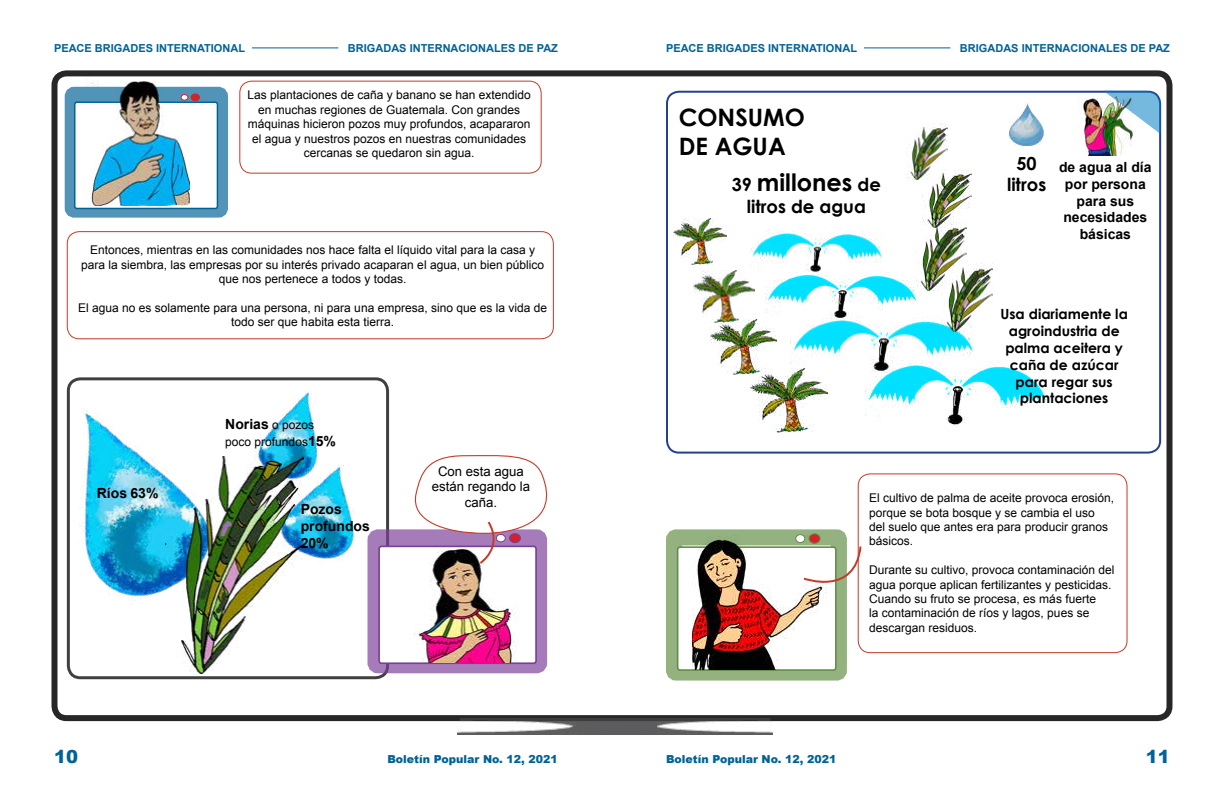
<style>
.page{position:relative;width:1224px;height:792px;background:#fff}
.page>*{position:absolute;margin:0;border:0;box-sizing:border-box;transform-origin:0 0}
.t1{font:700 24px/28.8px "Century Gothic";color:#000}
.t2{font:700 18px/21.6px "Century Gothic";color:#000;text-align:center}
.t3{font:900 18px "Arial";color:#006296}
.t4{font:700 14px/16.8px "Arial";color:#000}
.t5{font:700 14px/16.8px "Century Gothic";color:#000;text-align:center}
.t6{font:13.2px/15.8px "Arial";color:#000;text-align:center}
.t7{font:12px/14.4px "Arial";color:#000;text-align:center}
.t8{font:700 11px "Arial";color:#006296}
.t9{font:900 11px "Arial";color:#006296}
.s1{font-weight:400;font-size:12px}
.s2{font-weight:700;font-size:14px}
.s3{font-size:18px}
</style>
<div class="page">
<hr style="left:864px;top:48px;width:86px;height:1px;background:#006296">
<hr style="left:252px;top:48px;width:86px;height:1px;background:#006296">
<div style="left:52px;top:70px;width:1120px;height:651px;border:6px solid #000;border-radius:12px"></div>
<div style="left:858px;top:473px;width:270px;height:180px;border:1px solid #c63927;border-radius:12px"></div>
<div style="left:67px;top:231px;width:487px;height:108px;border:1px solid #c63927;border-radius:12px"></div>
<div style="left:65px;top:87px;width:163px;height:131px;border:15px solid #006296;border-radius:2px"></div>
<div style="left:75px;top:102px;width:142px;height:106px;background:#fff;border-radius:2px"></div>
<div style="left:74px;top:101px;width:144px;height:108px;border:2px solid #006296;border-radius:2px"></div>
<div style="left:191px;top:94px;width:8px;height:7px;background:#d2232a;border-radius:50%"></div>
<div style="left:191px;top:94px;width:9px;height:7px;border:1px solid #d2232a;border-radius:50%"></div>
<img style="left:85px;top:73px;width:104px;height:132px">
<div style="left:239px;top:81px;width:303px;height:93px;border:1px solid #c63927;border-radius:12px"></div>
<img style="left:51px;top:353px;width:115px;height:287px">
<img style="left:263px;top:392px;width:55px;height:49px">
<img style="left:303px;top:441px;width:52px;height:118px">
<img style="left:166px;top:441px;width:137px;height:233px">
<div style="left:67px;top:377px;width:322px;height:302px;border:3px solid #000;border-radius:12px"></div>
<div style="left:367px;top:529px;width:180px;height:144px;border:17px solid #7b3f98;border-radius:2px"></div>
<div style="left:379px;top:546px;width:157px;height:117px;background:#fff;border-radius:2px"></div>
<div style="left:378px;top:546px;width:159px;height:118px;border:2px solid #7b3f98;border-radius:2px"></div>
<img style="left:390px;top:543px;width:129px;height:120px">
<svg style="left:408px;top:455px;width:140px;height:110px"></svg>
<div style="left:666px;top:91px;width:495px;height:363px;border:2px solid #25408f;border-radius:12px"></div>
<img style="left:750px;top:231px;width:133px;height:40px">
<img style="left:765px;top:271px;width:153px;height:46px">
<img style="left:790px;top:317px;width:184px;height:48px">
<img style="left:865px;top:361px;width:182px;height:64px">
<img style="left:907px;top:124px;width:40px;height:55px">
<img style="left:922px;top:169px;width:50px;height:54px">
<img style="left:915px;top:223px;width:52px;height:67px">
<img style="left:941px;top:264px;width:52px;height:67px">
<img style="left:673px;top:219px;width:53px;height:46px">
<img style="left:693px;top:271px;width:61px;height:49px">
<img style="left:711px;top:320px;width:66px;height:55px">
<img style="left:750px;top:368px;width:77px;height:65px">
<svg style="left:1139px;top:91px;width:22px;height:43px"></svg>
<img style="left:1009px;top:102px;width:35px;height:43px">
<img style="left:457px;top:719px;width:316px;height:15px">
<div style="left:666px;top:529px;width:181px;height:152px;border:16px solid #618e44;border-radius:2px"></div>
<div style="left:678px;top:547px;width:158px;height:123px;background:#fff;border-radius:2px"></div>
<div style="left:677px;top:546px;width:160px;height:125px;border:2px solid #618e44;border-radius:2px"></div>
<div style="left:795px;top:534px;width:10px;height:9px;border:1px solid #618e44;border-radius:50%"></div>
<div style="left:809px;top:534px;width:11px;height:9px;background:#698944;border-radius:50%"></div>
<div style="left:809px;top:534px;width:11px;height:10px;border:1px solid #618e44;border-radius:50%"></div>
<img style="left:692px;top:536px;width:134px;height:134px">
<svg style="left:802px;top:544px;width:60px;height:53px"></svg>
<img style="left:1070px;top:91px;width:69px;height:64px">
<p class="t8" style="left:54px;top:40px;width:193px">PEACE BRIGADES INTERNATIONAL</p>
<p class="t8" style="left:348px;top:40px;width:212px">BRIGADAS INTERNACIONALES DE PAZ</p>
<p class="t7" style="left:247px;top:88px;width:285px">Las plantaciones de caña y banano se han extendido en muchas regiones de Guatemala. Con grandes máquinas hicieron pozos muy profundos, acapararon el agua y nuestros pozos en nuestras comunidades cercanas se quedaron sin agua.</p>
<p class="t7" style="left:81px;top:243px;width:464px">Entonces, mientras en las comunidades nos hace falta el líquido vital para la casa y para la siembra, las empresas por su interés privado acaparan el agua, un bien público que nos pertenece a todos y todas.</p>
<p class="t7" style="left:78px;top:301px;width:470px">El agua no es solamente para una persona, ni para una empresa, sino que es la vida de todo ser que habita esta tierra.</p>
<p class="t4" style="left:97px;top:485px;width:63px">Ríos 63%</p>
<p class="t4" style="left:225px;top:416px;width:90px">Norias <span class="s1">o pozos</span></p>
<p class="t7" style="left:225px;top:435px;width:112px">poco profundos<span class="s2">15%</span></p>
<p class="t4" style="left:301px;top:501px;width:71px">Pozos profundos<br>20%</p>
<p class="t6" style="left:432px;top:463px;width:100px">Con esta agua están regando la caña.</p>
<p class="t8" style="left:666px;top:40px;width:193px">PEACE BRIGADES INTERNATIONAL</p>
<p class="t8" style="left:960px;top:40px;width:212px">BRIGADAS INTERNACIONALES DE PAZ</p>
<h1 class="t1" style="left:679px;top:102px;width:128px">CONSUMO<br>DE AGUA</h1>
<h1 class="t1" style="left:732px;top:167px;width:151px"><span class="s3">39</span> millones <span class="s3">de</span></h1>
<h2 class="t2" style="left:747px;top:194px;width:121px">litros de agua</h2>
<h2 class="t2" style="left:1007px;top:151px;width:41px">50 litros</h2>
<p class="t4" style="left:1059px;top:159px;width:94px;text-align:center">de agua al día por persona para sus necesidades básicas</p>
<p class="t5" style="left:1001px;top:305px;width:129px">Usa diariamente la agroindustria de palma aceitera y caña de azúcar para regar sus plantaciones</p>
<p class="t7" style="left:869px;top:491px;width:246px;text-align:left">El cultivo de palma de aceite provoca erosión, porque se bota bosque y se cambia el uso<br>del suelo que antes era para producir granos básicos.</p>
<p class="t7" style="left:869px;top:563px;width:247px;text-align:left">Durante su cultivo, provoca contaminación del agua porque aplican fertilizantes y pesticidas.<br>Cuando su fruto se procesa, es más fuerte<br>la contaminación de ríos y lagos, pues se descargan residuos.</p>
<h2 class="t3" style="left:54px;top:743px;width:26px">10</h2>
<p class="t9" style="left:387px;top:751px;width:172px">Boletín Popular No. 12, 2021</p>
<p class="t9" style="left:666px;top:751px;width:172px">Boletín Popular No. 12, 2021</p>
<h2 class="t3" style="left:1146px;top:743px;width:26px">11</h2>
</div>
